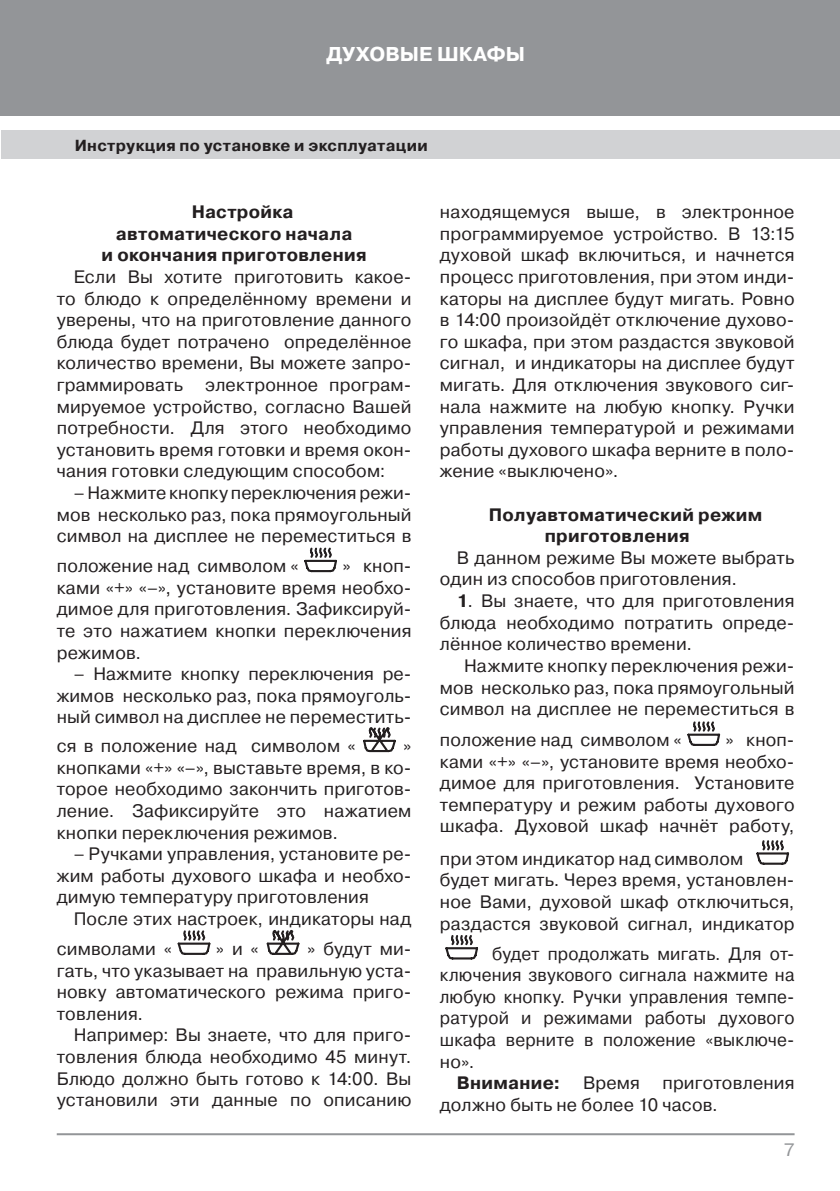
<style>
.page{position:relative;width:840px;height:1191px;background:#fff}
.page>*{position:absolute;margin:0;border:0;box-sizing:border-box;transform-origin:0 0}
.t1{font:700 20px "Pragmatica C";color:#fff}
.t2{font:18px/21.6px "Pragmatica C";letter-spacing:.01em;color:#231f20;text-align:justify}
.t3{font:18px/21.6px "Pragmatica C";letter-spacing:.01em;color:#231f20;text-align:justify;scale:.96 1}
.t4{font:700 18px/21.6px "Pragmatica C";letter-spacing:.015em;color:#231f20}
.t5{font:18px "Pragmatica C";color:#939598}
.t6{font:700 16px "Pragmatica C";letter-spacing:.02em;color:#231f20}
.s1{font-weight:700}
</style>
<div class="page">
<div style="left:0;top:0;width:839px;height:116px;background:#939598"></div>
<div style="left:1px;top:130px;width:838px;height:29px;background:#d1d2d4"></div>
<hr style="left:57px;top:1133px;width:737px;height:2px;background:#939598">
<svg style="left:304px;top:547px;width:33px;height:25px"></svg>
<svg style="left:363px;top:727px;width:32px;height:25px"></svg>
<svg style="left:177px;top:930px;width:33px;height:25px"></svg>
<svg style="left:266px;top:929px;width:33px;height:26px"></svg>
<svg style="left:687px;top:721px;width:32px;height:25px"></svg>
<svg style="left:756px;top:840px;width:32px;height:24px"></svg>
<svg style="left:445px;top:935px;width:33px;height:24px"></svg>
<p class="t1" style="left:326px;top:43px;width:200px">ДУХОВЫЕ ШКАФЫ</p>
<p class="t6" style="left:75px;top:136px;width:354px">Инструкция по установке и эксплуатации</p>
<p class="t4" style="left:192px;top:201px;width:103px">Настройка</p>
<p class="t4" style="left:116px;top:223px;width:238px">автоматического начала</p>
<p class="t4" style="left:101px;top:244px;width:266px">и окончания приготовления</p>
<p class="t2" style="left:57px;top:266px;width:356px;text-indent:17px">Если Вы хотите приготовить какое&shy;то блюдо к определённому времени и уверены, что на приготовление данного блюда будет потрачено определённое количество времени, Вы можете запро&shy;граммировать электронное програм&shy;мируемое устройство, согласно Вашей потребности. Для этого необходимо установить время готовки и время окон&shy;чания готовки следующим способом:</p>
<p class="t2" style="left:57px;top:482px;width:356px;text-indent:17px">– Нажмите кнопку переключения режи&shy;мов несколько раз, пока прямоугольный символ на дисплее не переместиться в</p>
<p class="t2" style="left:57px;top:555px;width:243px">положение над символом «</p>
<p class="t2" style="left:57px;top:555px;width:356px;text-indent:285px">» кноп&shy;ками «+» «–», установите время необхо&shy;димое для приготовления. Зафиксируй&shy;те это нажатием кнопки переключения режимов.</p>
<p class="t2" style="left:57px;top:663px;width:356px;text-indent:17px">– Нажмите кнопку переключения ре&shy;жимов несколько раз, пока прямоуголь&shy;ный символ на дисплее не переместить-</p>
<p class="t2" style="left:57px;top:735px;width:300px">ся в положение над символом «</p>
<p class="t2" style="left:57px;top:735px;width:356px;text-indent:346px">» кнопками «+» «–», выставьте время, в ко&shy;торое необходимо закончить приготов&shy;ление. Зафиксируйте это нажатием кнопки переключения режимов.</p>
<p class="t2" style="left:57px;top:843px;width:356px;text-indent:17px">– Ручками управления, установите ре&shy;жим работы духового шкафа и необхо&shy;димую температуру приготовления</p>
<p class="t2" style="left:57px;top:904px;width:356px;line-height:30px;text-indent:17px">После этих настроек, индикаторы над символами «</p>
<p class="t2" style="left:57px;top:938px;width:356px;text-indent:250px">» будут ми&shy;гать, что указывает на правильную уста&shy;новку автоматического режима приго&shy;товления.</p>
<p class="t2" style="left:57px;top:1024px;width:356px;text-indent:17px">Например: Вы знаете, что для приго&shy;товления блюда необходимо 45 минут.<br>Блюдо должно быть готово к 14:00. Вы установили эти данные по описанию</p>
<p class="t2" style="left:216px;top:938px;width:44px">» и «</p>
<p class="t2" style="left:439px;top:201px;width:356px">находящемуся выше, в электронное программируемое устройство. В 13:15 духовой шкаф включиться, и начнется процесс приготовления, при этом инди&shy;каторы на дисплее будут мигать. Ровно в 14:00 произойдёт отключение духово&shy;го шкафа, при этом раздастся звуковой сигнал, и индикаторы на дисплее будут мигать. Для отключения звукового сиг&shy;нала нажмите на любую кнопку. Ручки управления температурой и режимами работы духового шкафа верните в поло&shy;жение «выключено».</p>
<p class="t4" style="left:544px;top:504px;width:219px;text-indent:-56px">Полуавтоматический режим приготовления</p>
<p class="t2" style="left:439px;top:547px;width:356px;text-indent:17px">В данном режиме Вы можете выбрать один из способов приготовления.</p>
<p class="t2" style="left:439px;top:590px;width:356px;text-indent:17px"><span class="s1">1</span>. Вы знаете, что для приготовления блюда необходимо потратить опреде&shy;лённое количество времени.</p>
<p class="t2" style="left:439px;top:655px;width:356px;text-indent:24px">Нажмите кнопку переключения режи&shy;мов несколько раз, пока прямоугольный символ на дисплее не переместиться в</p>
<p class="t2" style="left:439px;top:729px;width:243px">положение над символом «</p>
<p class="t2" style="left:439px;top:729px;width:356px;text-indent:285px">» кноп&shy;ками «+» «–», установите время необхо&shy;димое для приготовления. Установите температуру и режим работы духового шкафа. Духовой шкаф начнёт работу,</p>
<p class="t2" style="left:439px;top:848px;width:356px;text-align:left">при этом индикатор над символом будет мигать. Через время, установлен&shy;ное Вами, духовой шкаф отключиться, раздастся звуковой сигнал, индикатор</p>
<p class="t3" style="left:439px;top:942px;width:371px;text-indent:52px">будет продолжать мигать. Для от&shy;ключения звукового сигнала нажмите на любую кнопку. Ручки управления темпе&shy;ратурой и режимами работы духового шкафа верните в положение «выключе&shy;но».</p>
<p class="t2" style="left:439px;top:1072px;width:356px;text-indent:17px"><span class="s1">Внимание:</span> Время приготовления должно быть не более 10 часов.</p>
<p class="t5" style="left:783px;top:1139px;width:12px">7</p>
</div>
